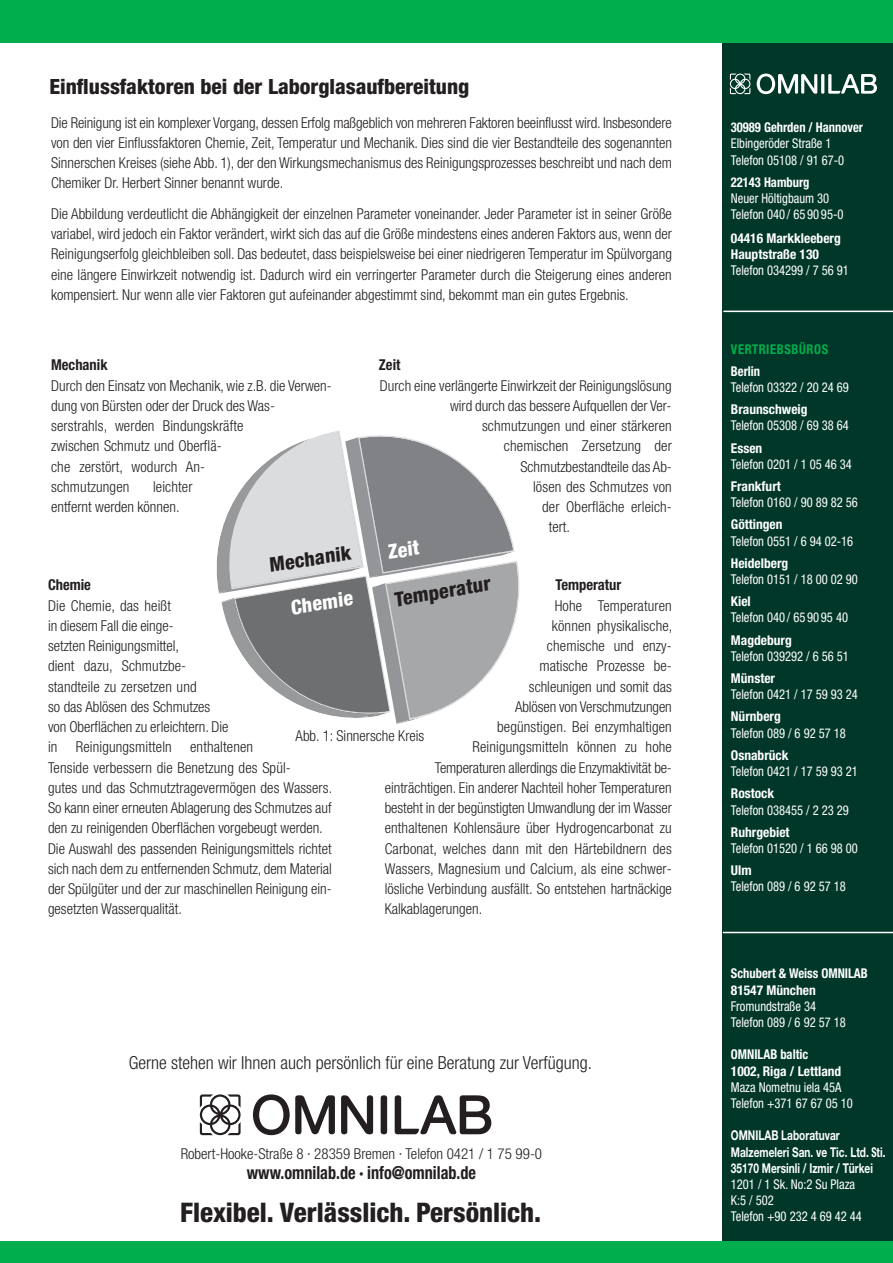
<style>
.page{position:relative;width:893px;height:1263px;background:#fff}
.page>*{position:absolute;margin:0;border:0;box-sizing:border-box;transform-origin:0 0}
.t1{font:800 condensed 27px "Helvetica Neue LT";color:#231f20}
.t2{font:800 condensed 21px "Helvetica Neue LT";color:#231f20}
.t3{font:800 condensed 20.1px "Helvetica Neue LT";color:#231f20}
.t4{font:800 condensed 20.1px "Helvetica Neue LT";color:#fff}
.t5{font:300 condensed 18px "Helvetica Neue LT";color:#231f20}
.t6{font:700 condensed 18px "Helvetica Neue LT";color:#231f20;scale:.9 1}
.t7{font:300 condensed 15px/20.2px "Helvetica Neue LT";color:#231f20}
.t8{font:700 condensed 15px "Helvetica Neue LT";color:#231f20}
.t9{font:condensed 13.5px/16.2px "Helvetica Neue LT";color:#fff;scale:.93 1}
.t10{font:700 condensed 13.5px/16.2px "Helvetica Neue LT";color:#fff}
.t11{font:700 condensed 13.5px/16.2px "Helvetica Neue LT";color:#fff;scale:.93 1}
.t12{font:700 13.5px/16.2px "Helvetica Neue LT";color:#fff;scale:.75 1}
.t13{font:700 condensed 13.5px "Helvetica Neue LT";letter-spacing:.05em;color:#00ae4d;scale:.93 1}
.s1{font-stretch:condensed}
</style>
<div class="page">
<div style="left:723px;top:43px;width:170px;height:1199px;background:#003729"></div>
<div style="left:0;top:1242px;width:893px;height:21px;background:#00ae4d"></div>
<svg style="left:730px;top:74px;width:20px;height:20px"></svg>
<svg style="left:757px;top:74px;width:60px;height:20px"></svg>
<hr style="left:821px;top:74px;width:3px;height:20px;background:#fff">
<svg style="left:828px;top:74px;width:49px;height:20px"></svg>
<svg style="left:200px;top:1094px;width:41px;height:41px"></svg>
<svg style="left:253px;top:1094px;width:82px;height:41px"></svg>
<svg style="left:341px;top:1095px;width:32px;height:39px"></svg>
<div style="left:381px;top:1095px;width:6px;height:39px;background:#231f20;border-radius:3px"></div>
<svg style="left:395px;top:1095px;width:96px;height:39px"></svg>
<div style="left:0;top:0;width:893px;height:43px;background:#00ae4d"></div>
<hr style="left:723px;top:311px;width:170px;height:1px;background:#fff">
<hr style="left:723px;top:932px;width:170px;height:1px;background:#fff">
<svg style="left:216px;top:431px;width:303px;height:293px"></svg>
<h2 class="t2" style="left:49px;top:79px;width:421px">Einflussfaktoren bei der Laborglasaufbereitung</h2>
<p class="t7" style="left:51px;top:114px;width:622px;text-align:justify">Die Reinigung ist ein komplexer Vorgang, dessen Erfolg maßgeblich von mehreren Faktoren beeinflusst wird. Insbesondere von den vier Einflussfaktoren Chemie, Zeit, Temperatur und Mechanik. Dies sind die vier Bestandteile des sogenannten Sinnerschen Kreises (siehe Abb. 1), der den Wirkungsmechanismus des Reinigungsprozesses beschreibt und nach dem Chemiker Dr. Herbert Sinner benannt wurde.</p>
<p class="t7" style="left:51px;top:205px;width:622px;text-align:justify">Die Abbildung verdeutlicht die Abhängigkeit der einzelnen Parameter voneinander. Jeder Parameter ist in seiner Größe variabel, wird jedoch ein Faktor verändert, wirkt sich das auf die Größe mindestens eines anderen Faktors aus, wenn der Reinigungserfolg gleichbleiben soll. Das bedeutet, dass bei spielsweise bei einer niedrigeren Temperatur im Spülvorgang eine längere Einwirkzeit notwendig ist. Dadurch wird ein verringerter Para meter durch die Steigerung eines anderen kompensiert. Nur wenn alle vier Faktoren gut aufeinander abgestimmt sind, bekommt man ein gutes Ergebnis.</p>
<p class="t8" style="left:51px;top:360px;width:58px">Mechanik</p>
<p class="t7" style="left:51px;top:377px;width:282px">Durch den Einsatz von Mechanik, wie z.B. die Verwen&shy;dung von Bürsten oder der Druck des Was&shy;serstrahls, werden Bindungskräfte<br>zwischen Schmutz und Oberflä-<br>che zerstört, wodurch An-<br>schmutzungen</p>
<p class="t7" style="left:51px;top:478px;width:143px;text-indent:102px">leichter entfernt werden können.</p>
<h3 class="t3" style="left:268px;top:558px;width:84px;rotate:-9deg">Mechanik</h3>
<p class="t8" style="left:379px;top:360px;width:23px">Zeit</p>
<p class="t7" style="left:380px;top:377px;width:293px">Durch eine verlängerte Einwirkzeit der Reinigungslösung</p>
<p class="t7" style="left:450px;top:397px;width:223px">wird durch das bessere Aufquellen der Ver-</p>
<p class="t7" style="left:482px;top:417px;width:191px">schmutzungen und einer stärkeren</p>
<p class="t7" style="left:504px;top:437px;width:169px">chemischen Zersetzung der</p>
<p class="t7" style="left:520px;top:458px;width:153px">Schmutz bestandteile das Ab-</p>
<p class="t7" style="left:533px;top:478px;width:140px">lösen des Schmutzes von</p>
<p class="t7" style="left:542px;top:498px;width:131px">der Oberfläche erleich-</p>
<p class="t7" style="left:549px;top:518px;width:23px">tert.</p>
<h3 class="t4" style="left:387px;top:545px;width:33px;rotate:-9deg">Zeit</h3>
<h3 class="t3" style="left:393px;top:593px;width:99px;rotate:-10deg">Temperatur</h3>
<p class="t8" style="left:48px;top:580px;width:45px">Chemie</p>
<p class="t7" style="left:48px;top:597px;width:286px">Die Chemie, das heißt<br>in diesem Fall die einge-<br>setzten Reinigungsmittel,<br>dient dazu, Schmutzbe-<br>standteile zu zersetzen und<br>so das Ablösen des Schmutzes<br>von Oberflächen zu erleichtern. Die<br>in Reinigungsmitteln enthaltenen<br>Tenside verbessern die Benetzung des Spül -<br>gutes und das Schmutztragever mögen des Wassers.<br>So kann einer erneuten Ablagerung des Schmutzes auf den zu reinigenden Oberflächen vorgebeugt werden.<br>Die Auswahl des passenden Reinigungsmittels richtet sich nach dem zu entfernenden Schmutz, dem Material der Spülgüter und der zur maschinellen Reinigung ein&shy;gesetzten Wasserqualität.</p>
<p class="t8" style="left:555px;top:580px;width:67px">Temperatur</p>
<p class="t7" style="left:555px;top:597px;width:119px">Hohe Temperaturen</p>
<p class="t7" style="left:552px;top:617px;width:122px">können phy sikalische,</p>
<p class="t7" style="left:547px;top:637px;width:126px">chemische und enzy -</p>
<p class="t7" style="left:539px;top:657px;width:134px">matische Prozesse be-</p>
<p class="t7" style="left:529px;top:678px;width:144px">schleunigen und somit das</p>
<p class="t7" style="left:515px;top:698px;width:158px">Ablösen von Verschmutzungen</p>
<p class="t7" style="left:497px;top:718px;width:176px">begünstigen. Bei enzymhaltigen</p>
<p class="t7" style="left:472px;top:738px;width:201px">Reinigungsmitteln können zu hohe</p>
<p class="t7" style="left:435px;top:759px;width:239px">Temperaturen allerdings die Enzymaktivität be-</p>
<p class="t7" style="left:385px;top:779px;width:289px">einträchtigen. Ein anderer Nachteil hoher Temperaturen</p>
<p class="t7" style="left:385px;top:799px;width:289px">besteht in der begünstigten Umwandlung der im Wasser</p>
<p class="t7" style="left:385px;top:819px;width:289px">enthaltenen Kohlensäure über Hydrogencarbonat zu</p>
<p class="t7" style="left:385px;top:840px;width:289px">Carbonat, welches dann mit den Härtebildnern des</p>
<p class="t7" style="left:385px;top:860px;width:289px">Wassers, Magnesium und Calcium, als eine schwer -</p>
<p class="t7" style="left:385px;top:880px;width:289px">lösliche Verbindung ausfällt. So entstehen hartnäckige</p>
<p class="t7" style="left:385px;top:900px;width:99px">Kalk ab lagerungen.</p>
<h3 class="t4" style="left:289px;top:601px;width:64px;rotate:-9deg">Chemie</h3>
<p class="t7" style="left:296px;top:727px;width:130px">Abb. 1: Sinnersche Kreis</p>
<p class="t5" style="left:129px;top:1057px;width:465px">Gerne stehen wir Ihnen auch persönlich für eine Beratung zur Verfügung.</p>
<p class="t7" style="left:181px;top:1145px;width:363px">Robert-Hooke-Straße 8 · 28359 Bremen · Telefon 0421 / 1 75 99-0</p>
<p class="t6" style="left:247px;top:1166px;width:256px">www.omnilab.de · info@omnilab.de</p>
<h1 class="t1" style="left:180px;top:1203px;width:363px">Flexibel. Verlässlich. Persönlich.</h1>
<p class="t11" style="left:731px;top:121px;width:144px">30989 Gehrden / Hannover</p>
<p class="t9" style="left:731px;top:137px;width:123px">Elbingeröder Straße 1<br>Telefon 05108 / 91 67-0</p>
<p class="t11" style="left:731px;top:175px;width:86px">22143 Hamburg</p>
<p class="t9" style="left:731px;top:191px;width:123px">Neuer Höltigbaum 30<br>Telefon 040 / 65 90 95-0</p>
<p class="t10" style="left:731px;top:231px;width:111px">04416 Markkleeberg<br>Hauptstraße 130</p>
<p class="t9" style="left:731px;top:264px;width:128px">Telefon 034299 / 7 56 91</p>
<p class="t13" style="left:731px;top:344px;width:106px">VERTRIEBSBÜROS</p>
<p class="t11" style="left:731px;top:364px;width:33px">Berlin</p>
<p class="t9" style="left:731px;top:380px;width:128px">Telefon 03322 / 20 24 69</p>
<p class="t10" style="left:731px;top:403px;width:78px">Braunschweig</p>
<p class="t9" style="left:731px;top:419px;width:128px">Telefon 05308 / 69 38 64</p>
<p class="t10" style="left:731px;top:441px;width:33px">Essen</p>
<p class="t9" style="left:731px;top:457px;width:132px">Telefon 0201 / 1 05 46 34</p>
<p class="t10" style="left:731px;top:479px;width:51px">Frankfurt</p>
<p class="t9" style="left:731px;top:496px;width:138px">Telefon 0160 / 90 89 82 56</p>
<p class="t10" style="left:731px;top:518px;width:53px">Göttingen</p>
<p class="t9" style="left:731px;top:534px;width:133px">Telefon 0551 / 6 94 02-16</p>
<p class="t10" style="left:731px;top:556px;width:59px">Heidelberg</p>
<p class="t9" style="left:731px;top:572px;width:138px">Telefon 0151 / 18 00 02 90</p>
<p class="t10" style="left:731px;top:595px;width:21px">Kiel</p>
<p class="t9" style="left:731px;top:611px;width:127px">Telefon 040 / 65 90 95 40</p>
<p class="t10" style="left:731px;top:633px;width:62px">Magdeburg</p>
<p class="t9" style="left:731px;top:649px;width:128px">Telefon 039292 / 6 56 51</p>
<p class="t10" style="left:731px;top:671px;width:46px">Münster</p>
<p class="t9" style="left:731px;top:688px;width:138px">Telefon 0421 / 17 59 93 24</p>
<p class="t10" style="left:731px;top:710px;width:51px">Nürnberg</p>
<p class="t9" style="left:731px;top:726px;width:125px">Telefon 089 / 6 92 57 18</p>
<p class="t10" style="left:731px;top:748px;width:59px">Osnabrück</p>
<p class="t9" style="left:731px;top:764px;width:138px">Telefon 0421 / 17 59 93 21</p>
<p class="t10" style="left:731px;top:787px;width:45px">Rostock</p>
<p class="t9" style="left:731px;top:803px;width:128px">Telefon 038455 / 2 23 29</p>
<p class="t10" style="left:731px;top:825px;width:60px">Ruhrgebiet</p>
<p class="t9" style="left:731px;top:841px;width:138px">Telefon 01520 / 1 66 98 00</p>
<p class="t10" style="left:731px;top:863px;width:22px">Ulm</p>
<p class="t9" style="left:731px;top:880px;width:125px">Telefon 089 / 6 92 57 18</p>
<p class="t11" style="left:731px;top:967px;width:149px">Schubert &amp; Weiss OMNILAB<br>81547 München</p>
<p class="t9" style="left:731px;top:999px;width:125px">Fromundstraße 34<br>Telefon 089 / 6 92 57 18</p>
<p class="t11" style="left:731px;top:1048px;width:120px">OMNILAB baltic<br>1002, Riga / Lettland</p>
<p class="t9" style="left:731px;top:1080px;width:133px">Maza Nometnu iela 45A<br>Telefon +371 67 67 05 10</p>
<p class="t12" style="left:731px;top:1129px;width:208px">OMNILAB Laboratuvar<br>Malzemeleri San. ve Tic. Ltd. <span class="s1">S</span>ti.<br>35170 Mersinli / Izmir / Türkei</p>
<p class="t9" style="left:731px;top:1177px;width:142px">1201 / 1 Sk. No:2 Su Plaza<br>K:5 / 502<br>Telefon +90 232 4 69 42 44</p>
</div>
